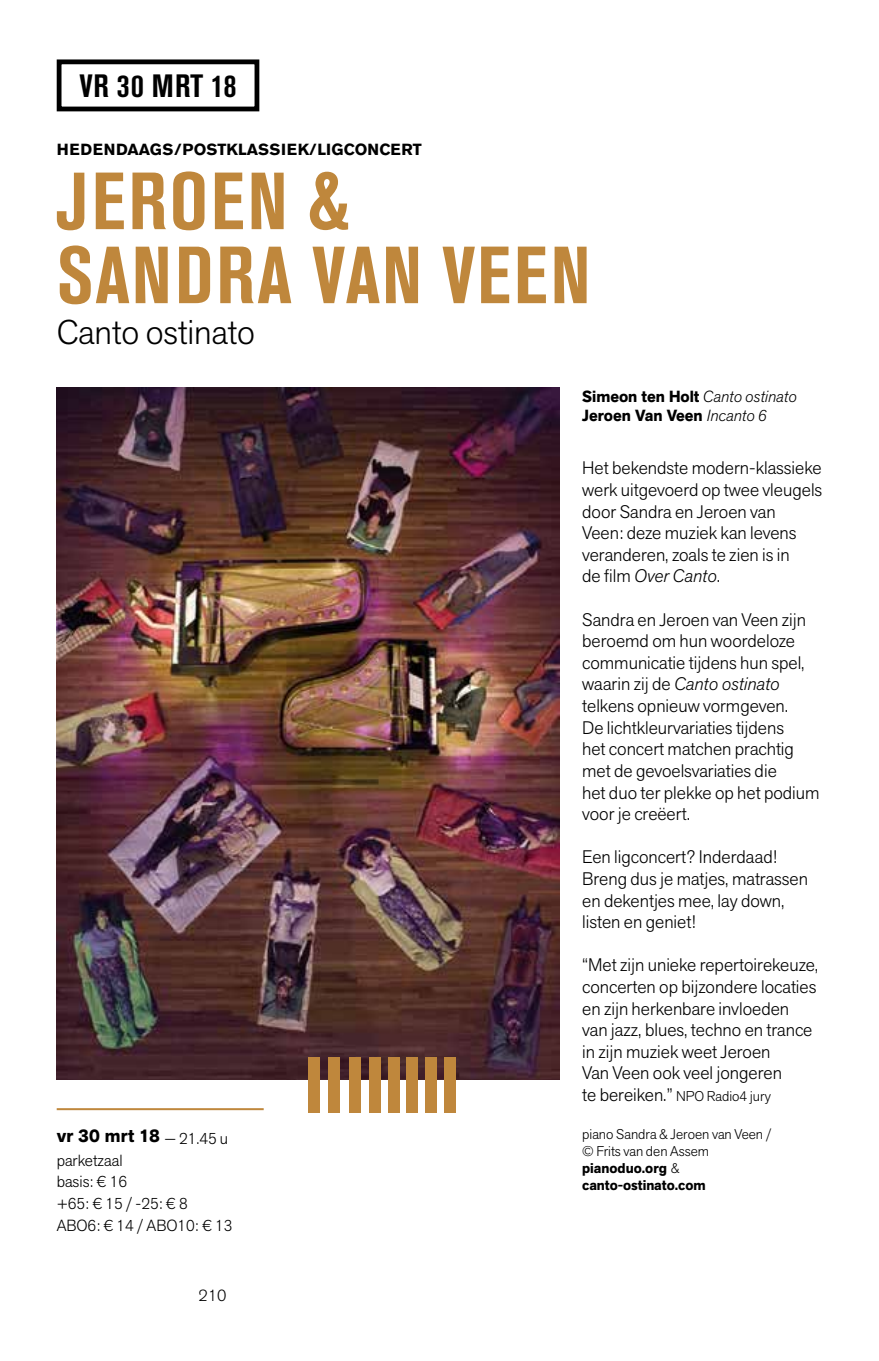
<style>
.page{position:relative;width:879px;height:1361px;background:#fff}
.page>*{position:absolute;margin:0;border:0;box-sizing:border-box;transform-origin:0 0}
.t1{font:700 condensed 80px/74px "Akzidenz Grotesk BE";letter-spacing:.035em;color:#bf873c}
.t2{font:300 34px "Akzid Grtsk Next";color:#000}
.t3{font:700 condensed 32px "Akzidenz Grotesk BE";letter-spacing:.02em;color:#000}
.t4{font:300 18px/21.6px "Akzid Grtsk Next";color:#000}
.t5{font:700 18px "Akzid Grtsk Next";letter-spacing:.015em;color:#000}
.t6{font:300 16px/21.6px "Akzid Grtsk Next";color:#000}
.t7{font:700 16px/19.2px "Akzid Grtsk Next";color:#000}
.t8{font:700 16px "Akzidenz Grotesk BE";letter-spacing:.02em;color:#000}
.t9{font:300 16px "Akzidenz Grotesk BE";color:#000}
.t10{font:300 14px/16.8px "Akzid Grtsk Next";color:#000}
.s1{font-weight:300;font-style:italic}
.s2{font-style:italic}
.s3{font-size:18px}
.s4{font-weight:700}
</style>
<div class="page">
<img style="left:56px;top:388px;width:503px;height:691px">
<hr style="left:57px;top:1108px;width:207px;height:2px;background:#bf873c">
<div style="left:308px;top:1057px;width:11px;height:56px;background:#bf873c"></div>
<div style="left:328px;top:1057px;width:12px;height:56px;background:#bf873c"></div>
<div style="left:349px;top:1057px;width:11px;height:56px;background:#bf873c"></div>
<div style="left:369px;top:1057px;width:12px;height:56px;background:#bf873c"></div>
<div style="left:388px;top:1057px;width:11px;height:56px;background:#bf873c"></div>
<div style="left:407px;top:1057px;width:11px;height:56px;background:#bf873c"></div>
<div style="left:425px;top:1057px;width:12px;height:56px;background:#bf873c"></div>
<div style="left:444px;top:1057px;width:11px;height:56px;background:#bf873c"></div>
<div style="left:57px;top:59px;width:202px;height:52px;border:5px solid #000"></div>
<h3 class="t3" style="left:80px;top:68px;width:158px">VR 30 MRT 18</h3>
<p class="t8" style="left:57px;top:140px;width:367px">HEDENDAAGS/POSTKLASSIEK/LIGCONCERT</p>
<h1 class="t1" style="left:57px;top:165px;width:535px">JEROEN &amp;<br>SANDRA VAN VEEN</h1>
<h2 class="t2" style="left:57px;top:310px;width:200px">Canto ostinato</h2>
<p class="t5" style="left:57px;top:1124px;width:173px">vr 30 mrt 18 <sub>—</sub> <sub>21.45</sub> <sub>u</sub></p>
<p class="t6" style="left:57px;top:1149px;width:177px">parketzaal<br>basis: € 16<br>+65: € 15 / -25: € 8<br>ABO6: € 14 / ABO10: € 13</p>
<p class="t9" style="left:198px;top:1286px;width:29px">210</p>
<p class="t7" style="left:582px;top:386px;width:216px">Simeon ten Holt <span class="s1">Canto ostinato<br></span>Jeroen Van Veen <span class="s1">Incanto 6</span></p>
<p class="t4" style="left:582px;top:457px;width:242px">Het bekendste modern-klassieke werk uitgevoerd op twee vleugels door Sandra en Jeroen van<br>Veen: deze muziek kan levens veranderen, zoals te zien is in<br>de film <span class="s2">Over Canto</span>.</p>
<p class="t4" style="left:582px;top:608px;width:239px">Sandra en Jeroen van Veen zijn beroemd om hun woordeloze communicatie tijdens hun spel, waarin zij de <span class="s2">Canto ostinato </span>telkens opnieuw vormgeven.<br>De lichtkleurvariaties tijdens<br>het concert matchen prachtig met de gevoelsvariaties die<br>het duo ter plekke op het podium voor je creëert.</p>
<p class="t4" style="left:582px;top:846px;width:227px">Een ligconcert? Inderdaad!<br>Breng dus je matjes, matrassen en dekentjes mee, lay down, listen en geniet!</p>
<p class="t4" style="left:582px;top:954px;width:237px">“Met zijn unieke repertoirekeuze, concerten op bijzondere locaties en zijn herkenbare invloeden van jazz, blues, techno en trance in zijn muziek weet Jeroen<br>Van Veen ook veel jongeren</p>
<p class="t10" style="left:582px;top:1087px;width:190px"><span class="s3">te bereiken.”</span> NPO Radio4 jury</p>
<p class="t10" style="left:582px;top:1126px;width:191px">piano Sandra &amp; Jeroen van Veen / © Frits van den Assem <span class="s4">pianoduo.org</span> &amp; <span class="s4">canto-ostinato.com</span></p>
</div>
